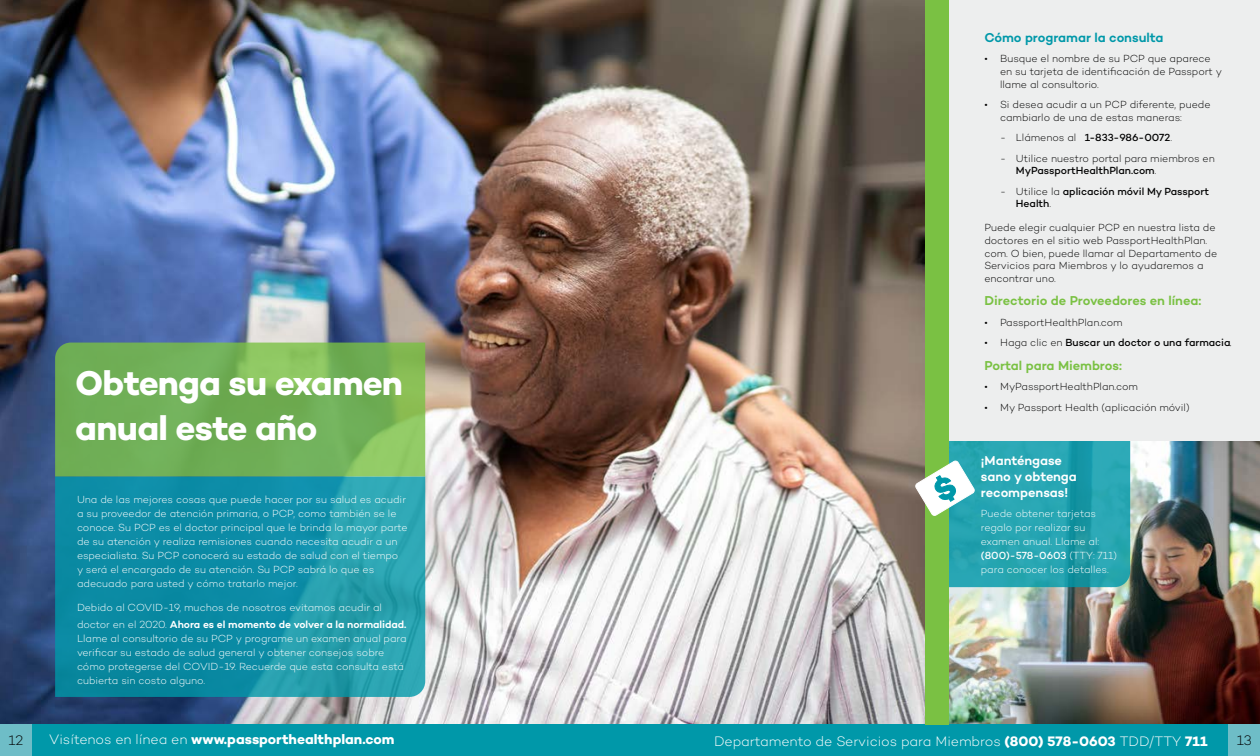
<style>
.page{position:relative;width:1260px;height:756px;background:#fff}
.page>*{position:absolute;margin:0;border:0;box-sizing:border-box;transform-origin:0 0}
.t1{font:700 35px/45.5px "Campton";letter-spacing:-.025em;color:#fff}
.t2{font:300 14px "Campton";letter-spacing:-.01em;color:#fff}
.t3{font:700 14px "Campton";color:#fff}
.t4{font:300 14px "Campton";color:#000}
.t5{font:600 13.12px "Campton";letter-spacing:-.005em;color:#7ac143}
.t6{font:600 13.12px/15.8px "Campton";letter-spacing:-.005em;color:#fff}
.t7{font:600 13.12px "Campton";letter-spacing:-.005em;color:#0098a9}
.t8{font:300 10.5px/14px "Campton";letter-spacing:-.005em;color:#fff}
.t9{font:300 10.5px/12.6px "Campton";letter-spacing:-.005em;color:#000}
.t10{font:500 10.5px/12.6px "Campton";letter-spacing:-.005em;color:#000}
.s1{font-weight:600}
.s2{font-weight:300}
.s3{font-weight:500}
.s4{font-family:"Bad Script";font-weight:400}
.s5{font-weight:700}
</style>
<div class="page">
<img style="left:949px;top:441px;width:311px;height:283px">
<img style="left:0;top:0;width:925px;height:724px">
<div style="left:949px;top:0;width:311px;height:441px;background:#edeeee"></div>
<div style="left:29px;top:724px;width:1199px;height:32px;background:#0098a9"></div>
<div style="left:0;top:724px;width:32px;height:32px;background:#6ebdc7"></div>
<div style="left:1228px;top:724px;width:32px;height:32px;background:#6ebdc7"></div>
<svg style="left:55px;top:476px;width:370px;height:221px;background:#1591a7"></svg>
<div style="left:925px;top:0;width:24px;height:724px;background:#7ac143"></div>
<svg style="left:55px;top:343px;width:370px;height:133px;background:#75b258"></svg>
<svg style="left:915px;top:441px;width:215px;height:146px;background:#3aa7a7"></svg>
<h1 class="t1" style="left:75px;top:359px;width:329px">Obtenga su examen anual este año</h1>
<p class="t8" style="left:77px;top:492px;width:332px">Una de las mejores cosas que puede hacer por su salud es acudir a su proveedor de atención primaria, o PCP, como también se le conoce. Su PCP es el doctor principal que le brinda la mayor parte de su atención y realiza remisiones cuando necesita acudir a un especialista. Su PCP conocerá su estado de salud con el tiempo<br>y será el encargado de su atención. Su PCP sabrá lo que es adecuado para usted y cómo tratarlo mejor.</p>
<p class="t8" style="left:77px;top:599px;width:331px;line-height:16.6px">Debido al COVID-19, muchos de nosotros evitamos acudir al doctor en el 2020. <span class="s1">Ahora es el momento de volver a la normalidad.</span></p>
<p class="t8" style="left:77px;top:631px;width:331px">Llame al consultorio de su PCP y programe un examen anual para verificar su estado de salud general y obtener consejos sobre cómo protegerse del COVID-19. Recuerde que esta consulta está cubierta sin costo alguno.</p>
<p class="t7" style="left:984px;top:29px;width:181px">Cómo programar la consulta</p>
<p class="t9" style="left:1000px;top:52px;width:223px;text-indent:-16px">• Busque el nombre de su PCP que aparece en su tarjeta de identificación de Passport y llame al consultorio.</p>
<p class="t9" style="left:1000px;top:98px;width:212px;text-indent:-16px">• Si desea acudir a un PCP diferente, puede cambiarlo de una de estas maneras:</p>
<p class="t10" style="left:1000px;top:131px;width:173px"><span class="s2">- Llámenos al</span> 1-833-986-0072<span class="s2">.</span></p>
<p class="t9" style="left:1016px;top:152px;width:200px;text-indent:-16px">- Utilice nuestro portal para miembros en<br><span class="s3">MyPassportHealthPlan.com</span>.</p>
<p class="t10" style="left:1016px;top:185px;width:195px;text-indent:-16px"><span class="s2">- Utilice la</span> aplicación móvil My Passport<br>Health<span class="s2">.</span></p>
<p class="t9" style="left:984px;top:221px;width:234px">Puede elegir cualquier PCP en nuestra lista de doctores en el sitio web PassportHealthPlan. com. O bien, puede llamar al Departamento de Servicios para Miembros y lo ayudaremos a encontrar uno.</p>
<p class="t5" style="left:984px;top:293px;width:219px">Directorio de Proveedores en línea:</p>
<p class="t9" style="left:984px;top:316px;width:140px">• PassportHealthPlan.com</p>
<p class="t10" style="left:984px;top:336px;width:249px"><span class="s2">• Haga clic en</span> Buscar un doctor o una farmacia<span class="s4">.</span></p>
<p class="t5" style="left:984px;top:357px;width:139px">Portal para Miembros:</p>
<p class="t9" style="left:984px;top:380px;width:155px">• MyPassportHealthPlan.com</p>
<p class="t9" style="left:984px;top:401px;width:207px">• My Passport Health (aplicación móvil)</p>
<p class="t6" style="left:981px;top:453px;width:98px">¡Manténgase sano y obtenga recompensas!</p>
<p class="t8" style="left:981px;top:507px;width:138px">Puede obtener tarjetas regalo por realizar su examen anual. Llame al: <span class="s3">(800)-578-0603</span> (TTY: 711) para conocer los detalles.</p>
<h2 class="t4" style="left:8px;top:731px;width:16px">12</h2>
<h2 class="t3" style="left:49px;top:731px;width:347px"><span class="s2">Visítenos en línea en</span> www.passporthealthplan.com</h2>
<h2 class="t2" style="left:714px;top:733px;width:495px">Departamento de Servicios para Miembros <span class="s5">(800) 578-0603</span> TDD/TTY <span class="s5">711</span></h2>
<h2 class="t4" style="left:1237px;top:732px;width:17px">13</h2>
</div>
